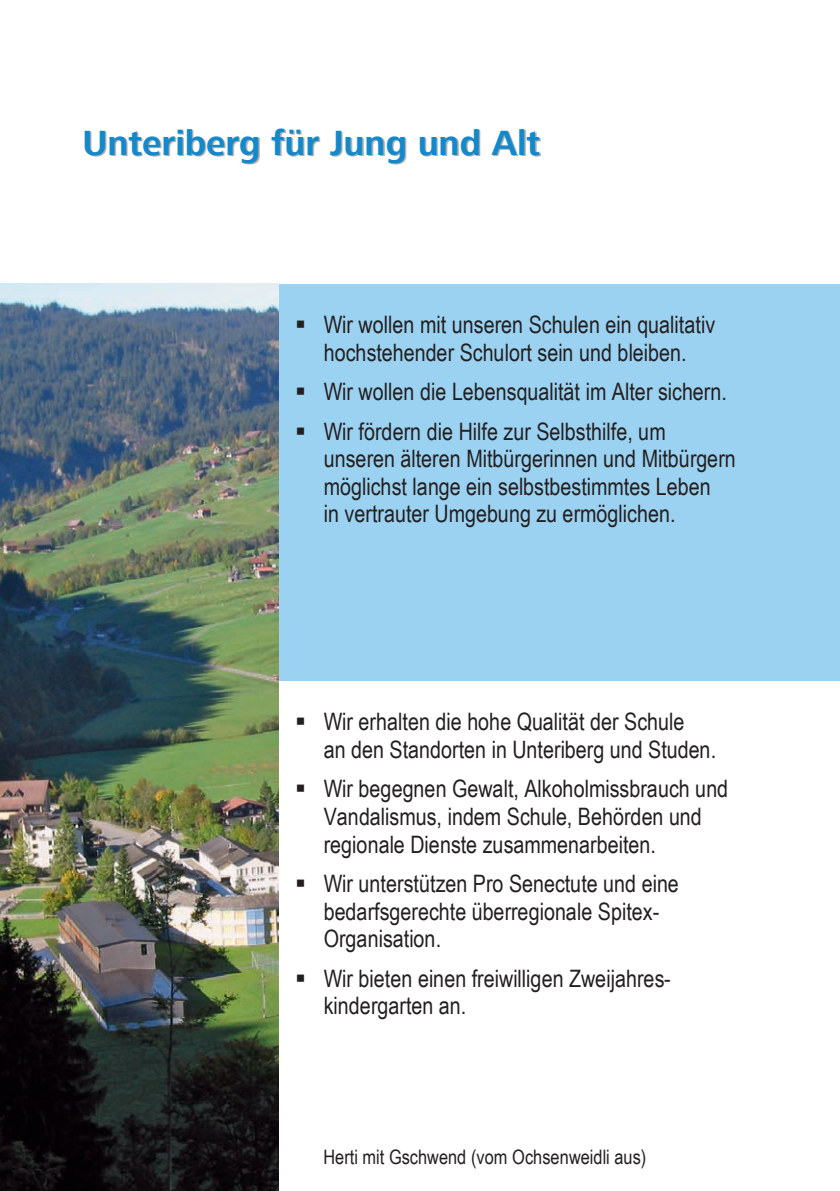
<style>
.page{position:relative;width:840px;height:1191px;background:#fff}
.page>*{position:absolute;margin:0;border:0;box-sizing:border-box;transform-origin:0 0}
.t1{font:700 36px "Frutiger Next Com";color:#1388cb}
.t2{font:24px/27.6px "Arial Narrow";color:#231f20}
.t3{font:20px "Arial Narrow";color:#231f20}
</style>
<div class="page">
<div style="left:0;top:283px;width:839px;height:397px;background:#9bd2f1"></div>
<img style="left:0;top:283px;width:278px;height:908px">
<h1 class="t1" style="left:82px;top:122px;width:459px">Unteriberg für Jung und Alt</h1>
<p class="t2" style="left:295px;top:310px;width:421px;text-align:center">▪ Wir wollen mit unseren Schulen ein qualitativ hochstehender Schulort sein und bleiben.</p>
<p class="t2" style="left:295px;top:377px;width:433px">▪ Wir wollen die Lebensqualität im Alter sichern.</p>
<p class="t2" style="left:323px;top:416px;width:413px;text-indent:-29px">▪ Wir fördern die Hilfe zur Selbsthilfe, um unseren älteren Mitbürgerinnen und Mitbürgern möglichst lange ein selbstbestimmtes Leben<br>in vertrauter Umgebung zu ermöglichen.</p>
<p class="t2" style="left:323px;top:707px;width:394px;text-indent:-29px">▪ Wir erhalten die hohe Qualität der Schule<br>an den Standorten in Unteriberg und Studen.</p>
<p class="t2" style="left:323px;top:774px;width:405px;text-indent:-29px">▪ Wir begegnen Gewalt, Alkoholmissbrauch und<br>Vandalismus, indem Schule, Behörden und regionale Dienste zusammenarbeiten.</p>
<p class="t2" style="left:323px;top:869px;width:356px;text-indent:-29px">▪ Wir unterstützen Pro Senectute und eine bedarfsgerechte überregionale Spitex-<br>Organisation.</p>
<p class="t2" style="left:323px;top:963px;width:348px;text-indent:-29px">▪ Wir bieten einen freiwilligen Zweijahres&shy;kindergarten an.</p>
<p class="t3" style="left:323px;top:1142px;width:324px">Herti mit Gschwend (vom Ochsenweidli aus)</p>
</div>
